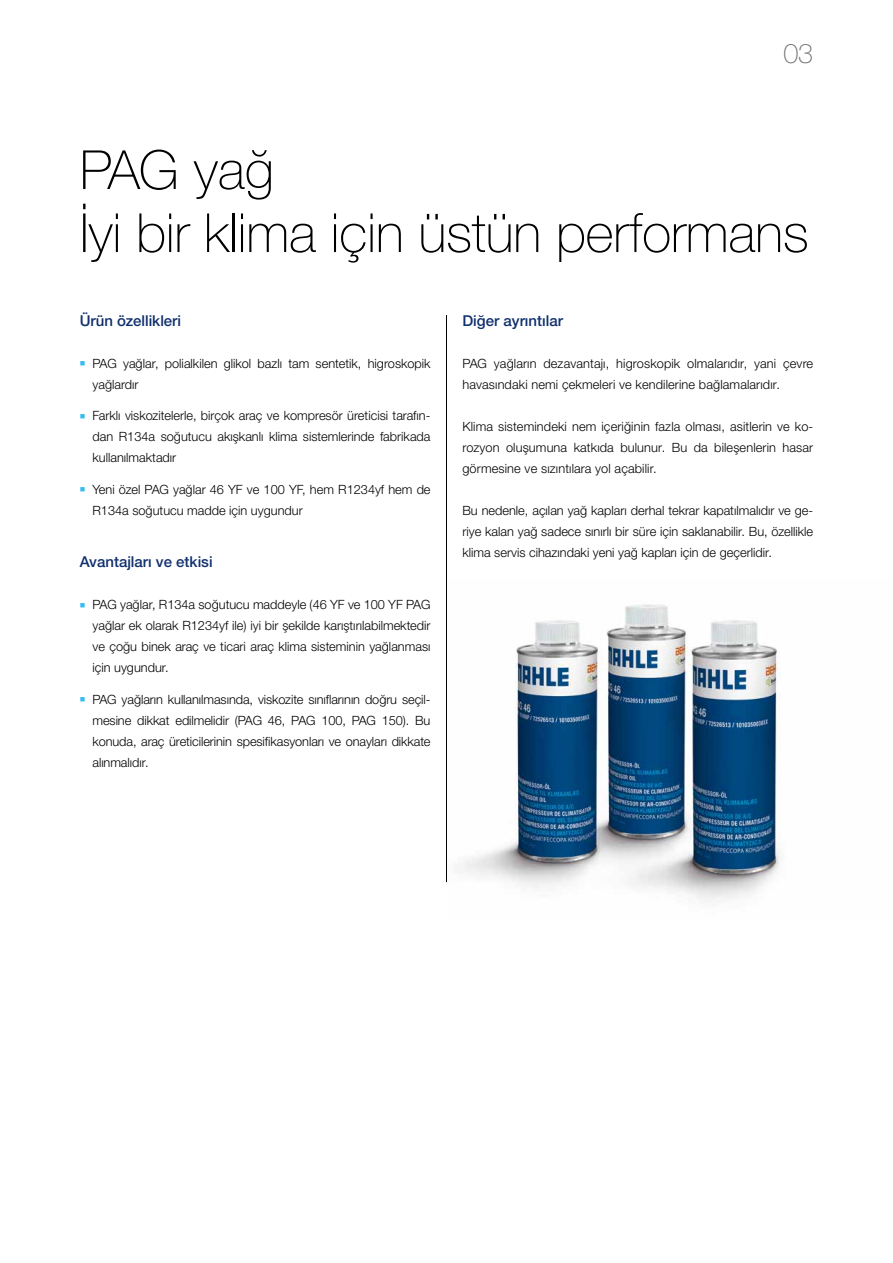
<style>
.page{position:relative;width:893px;height:1263px;background:#fff}
.page>*{position:absolute;margin:0;border:0;box-sizing:border-box;transform-origin:0 0}
.t1{font:100 54px/63px "Helvetica Neue LTW1 G";letter-spacing:-.005em;color:#000}
.t2{font:100 27px "Helvetica Neue LTW1 G";color:#706f6f}
.t3{font:500 15px "Helvetica Neue LTW1 G";color:#11306e}
.t4{font:300 12.75px/21px "Helvetica Neue LTW1 G";color:#000;text-align:justify}
.s1{color:#36bcee}
</style>
<div class="page">
<img style="left:463px;top:604px;width:318px;height:297px">
<hr style="left:446px;top:315px;width:1px;height:567px;background:#000">
<h2 class="t2" style="left:783px;top:37px;width:31px">03</h2>
<h1 class="t1" style="left:80px;top:139px;width:731px">PAG yağ<br>İyi bir klima için üstün performans</h1>
<p class="t3" style="left:80px;top:311px;width:103px">Ürün özellikleri</p>
<p class="t4" style="left:92px;top:352px;width:340px;text-indent:-13px"><span class="s1">■</span> PAG yağlar, polialkilen glikol bazlı tam sentetik, higroskopik yağlardır</p>
<p class="t4" style="left:92px;top:405px;width:340px;text-indent:-13px"><span class="s1">■</span> Farklı viskozitelerle, birçok araç ve kompresör üreticisi tarafın&shy;dan R134a soğutucu akışkanlı klima sistemlerinde fabrikada kullanılmaktadır</p>
<p class="t4" style="left:92px;top:478px;width:340px;text-indent:-13px"><span class="s1">■</span> Yeni özel PAG yağlar 46 YF ve 100 YF, hem R1234yf hem de<br>R134a soğutucu madde için uygundur</p>
<p class="t3" style="left:80px;top:553px;width:134px">Avantajları ve etkisi</p>
<p class="t4" style="left:92px;top:594px;width:340px;text-indent:-13px"><span class="s1">■</span> PAG yağlar, R134a soğutucu maddeyle (46 YF ve 100 YF PAG yağlar ek olarak R1234yf ile) iyi bir şekilde karıştırılabilmektedir ve çoğu binek araç ve ticari araç klima sisteminin yağlanması için uygundur.</p>
<p class="t4" style="left:92px;top:688px;width:340px;text-indent:-13px"><span class="s1">■</span> PAG yağların kullanılmasında, viskozite sınıflarının doğru seçil&shy;mesine dikkat edilmelidir (PAG 46, PAG 100, PAG 150). Bu konuda, araç üreticilerinin spesifikasyonları ve onayları dikkate alınmalıdır.</p>
<p class="t3" style="left:462px;top:311px;width:102px">Diğer ayrıntılar</p>
<p class="t4" style="left:462px;top:352px;width:352px">PAG yağların dezavantajı, higroskopik olmalarıdır, yani çevre havasındaki nemi çekmeleri ve kendilerine bağlamalarıdır.</p>
<p class="t4" style="left:462px;top:415px;width:352px">Klima sistemindeki nem içeriğinin fazla olması, asitlerin ve ko&shy;rozyon oluşumuna katkıda bulunur. Bu da bileşenlerin hasar görmesine ve sızıntılara yol açabilir.</p>
<p class="t4" style="left:462px;top:499px;width:352px">Bu nedenle, açılan yağ kapları derhal tekrar kapatılmalıdır ve ge&shy;riye kalan yağ sadece sınırlı bir süre için saklanabilir. Bu, özellikle klima servis cihazındaki yeni yağ kapları için de geçerlidir.</p>
</div>
